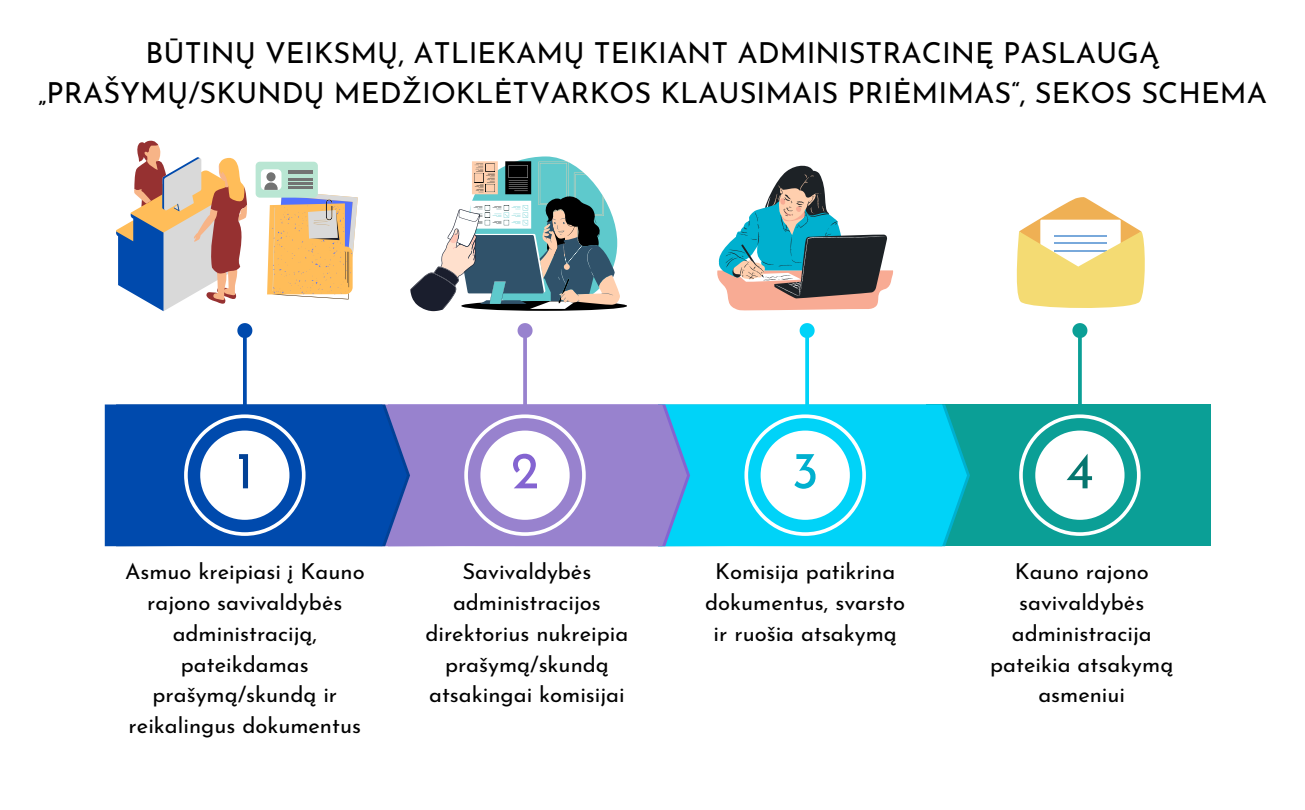
<style>
.page{position:relative;width:1305px;height:810px;background:#fff}
.page>*{position:absolute;margin:0;border:0;box-sizing:border-box;transform-origin:0 0}
.t1{font:52px "Josefin Sans";color:#024196}
.t2{font:52px "Josefin Sans";color:#8464d1}
.t3{font:52px "Josefin Sans";color:#00b0cf}
.t4{font:52px "Josefin Sans";color:#05766f}
.t5{font:29px/40.5px "Josefin Sans";color:#000;text-align:center}
.t6{font:22px/30.8px "Josefin Sans";color:#000;text-align:center}
</style>
<div class="page">
<svg style="left:1078px;top:341px;width:4px;height:63px"></svg>
<svg style="left:1072px;top:323px;width:16px;height:18px"></svg>
<div style="left:926px;top:404px;width:285px;height:142px;background:#0b9f96"></div>
<svg style="left:805px;top:341px;width:4px;height:63px"></svg>
<svg style="left:799px;top:323px;width:16px;height:18px"></svg>
<svg style="left:690px;top:404px;width:277px;height:142px;background:#01cff1"></svg>
<svg style="left:523px;top:341px;width:4px;height:63px"></svg>
<svg style="left:517px;top:323px;width:16px;height:18px"></svg>
<svg style="left:410px;top:404px;width:277px;height:142px;background:#8f86d0"></svg>
<div style="left:105px;top:404px;width:11px;height:142px;background:#004aad"></div>
<svg style="left:243px;top:341px;width:4px;height:63px"></svg>
<svg style="left:237px;top:323px;width:16px;height:18px"></svg>
<svg style="left:116px;top:404px;width:294px;height:142px;background:#1254b1"></svg>
<div style="left:200px;top:431px;width:89px;height:89px;background:#fff;border-radius:50%"></div>
<svg style="left:464px;top:414px;width:122px;height:122px;background:#a896d5"></svg>
<div style="left:480px;top:431px;width:90px;height:89px;background:#fff;border-radius:50%"></div>
<svg style="left:744px;top:414px;width:122px;height:122px;background:#29daf9"></svg>
<div style="left:761px;top:431px;width:89px;height:89px;background:#fff;border-radius:50%"></div>
<svg style="left:1019px;top:414px;width:122px;height:122px"></svg>
<div style="left:1035px;top:431px;width:90px;height:89px;background:#fff;border-radius:50%"></div>
<svg style="left:116px;top:140px;width:131px;height:171px"></svg>
<div style="left:256px;top:162px;width:62px;height:36px;background:#b9e6d3;border-radius:4px"></div>
<hr style="left:288px;top:170px;width:25px;height:4px;background:#737373">
<hr style="left:288px;top:178px;width:25px;height:3px;background:#737373">
<div style="left:261px;top:169px;width:21px;height:21px;background:#fff;border-radius:4px"></div>
<div style="left:266px;top:172px;width:10px;height:9px;background:#737373;border-radius:50%"></div>
<svg style="left:264px;top:183px;width:94px;height:116px"></svg>
<svg style="left:717px;top:165px;width:177px;height:146px"></svg>
<svg style="left:410px;top:156px;width:217px;height:156px"></svg>
<svg style="left:1016px;top:197px;width:129px;height:111px"></svg>
<p class="t5" style="left:38px;top:35px;width:1231px">BŪTINŲ VEIKSMŲ, ATLIEKAMŲ TEIKIANT ADMINISTRACINĘ PASLAUGĄ „PRAŠYMŲ/SKUNDŲ MEDŽIOKLĖTVARKOS KLAUSIMAIS PRIĖMIMAS“, SEKOS SCHEMA</p>
<p class="t1" style="left:236px;top:449px;width:19px">1</p>
<p class="t2" style="left:511px;top:449px;width:30px">2</p>
<p class="t3" style="left:792px;top:449px;width:29px">3</p>
<p class="t4" style="left:1066px;top:449px;width:29px">4</p>
<p class="t6" style="left:125px;top:558px;width:241px">Asmuo kreipiasi į Kauno rajono savivaldybės administraciją, pateikdamas prašymą/skundą ir reikalingus dokumentus</p>
<p class="t6" style="left:425px;top:558px;width:205px">Savivaldybės administracijos direktorius nukreipia prašymą/skundą atsakingai komisijai</p>
<p class="t6" style="left:705px;top:558px;width:202px">Komisija patikrina dokumentus, svarsto ir ruošia atsakymą</p>
<p class="t6" style="left:990px;top:558px;width:185px">Kauno rajono savivaldybės administracija pateikia atsakymą asmeniui</p>
</div>
